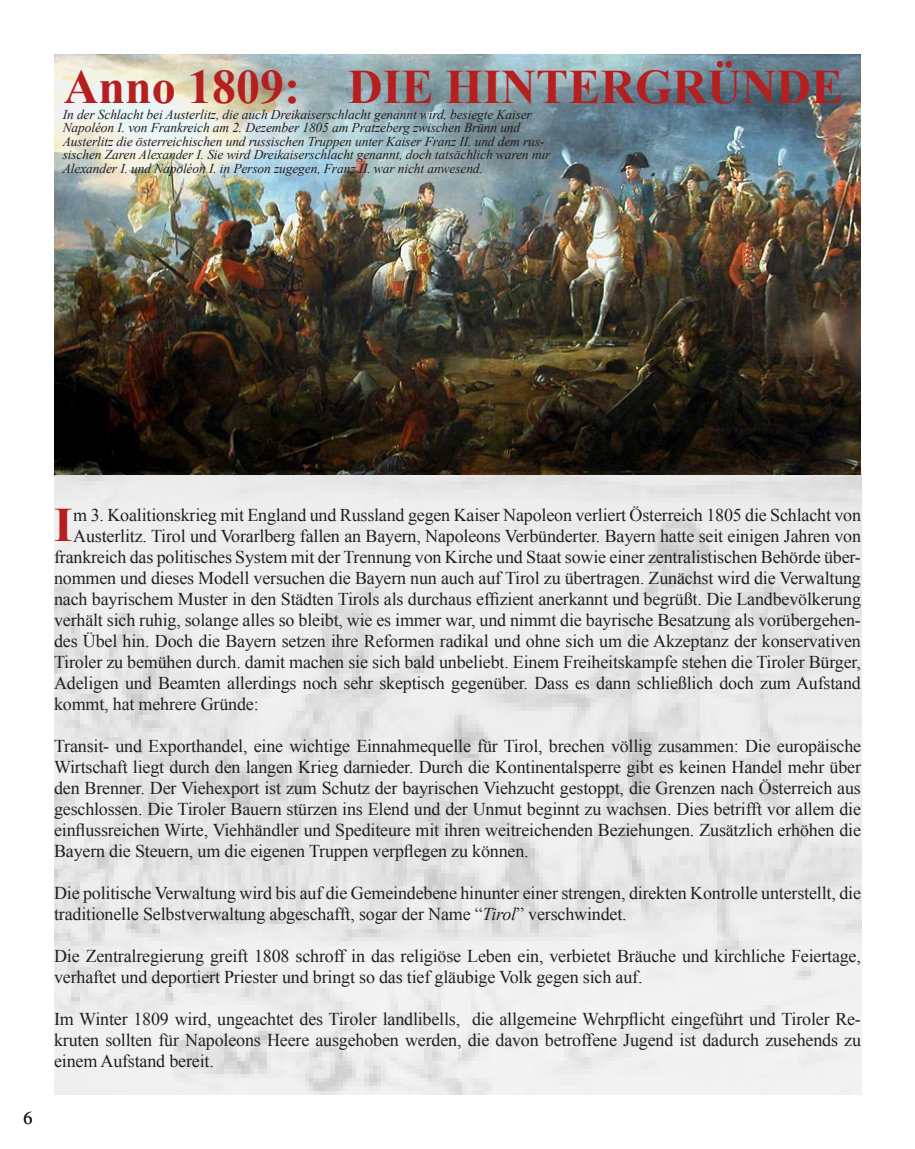
<style>
.page{position:relative;width:915px;height:1149px;background:#fff}
.page>*{position:absolute;margin:0;border:0;box-sizing:border-box;transform-origin:0 0}
.t1{font:700 48px "Times New Roman";color:#b51f20}
.t2{font:18px/21px "Times New Roman";letter-spacing:-.01em;color:#231f20;text-align:justify}
.t3{font:18px "Times";color:#231f20}
.t4{font:italic 13.5px/13.5px "Times New Roman";letter-spacing:-.01em;color:#231f20}
.s1{font-style:italic}
</style>
<div class="page">
<img style="left:54px;top:54px;width:807px;height:1040px">
<p class="t1" style="left:64px;top:54px;width:780px">Anno 1809: DIE HINTERGRÜNDE</p>
<p class="t4" style="left:63px;top:107px;width:489px">In der Schlacht bei Austerlitz, die auch Dreikaiserschlacht genannt wird, besiegte Kaiser Napoléon I. von Frankreich am 2. Dezember 1805 am Pratzeberg zwischen Brünn und Austerlitz die österreichischen und russischen Truppen unter Kaiser Franz II. und dem rus&shy;sischen Zaren Alexander I. Sie wird Dreikaiserschlacht genannt, doch tatsächlich waren nur Alexander I. und Napoléon I. in Person zugegen, Franz II. war nicht anwesend.</p>
<p class="t3" style="left:23px;top:1107px;width:10px">6</p>
<p class="t2" style="left:73px;top:504px;width:789px">m 3. Koalitionskrieg mit England und Russland gegen Kaiser Napoleon verliert Österreich 1805 die Schlacht von</p>
<p class="t2" style="left:73px;top:525px;width:789px">Austerlitz. Tirol und Vorarlberg fallen an Bayern, Napoleons Verbünderter. Bayern hatte seit einigen Jahren von</p>
<p class="t2" style="left:54px;top:546px;width:808px">frankreich das politisches System mit der Trennung von Kirche und Staat sowie einer zentralistischen Behörde über-</p>
<p class="t2" style="left:54px;top:567px;width:808px">nommen und dieses Modell versuchen die Bayern nun auch auf Tirol zu übertragen. Zunächst wird die Verwaltung</p>
<p class="t2" style="left:54px;top:588px;width:808px">nach bayrischem Muster in den Städten Tirols als durchaus effizient anerkannt und begrüßt. Die Landbevölkerung</p>
<p class="t2" style="left:54px;top:609px;width:808px">verhält sich ruhig, solange alles so bleibt, wie es immer war, und nimmt die bayrische Besatzung als vorübergehen-</p>
<p class="t2" style="left:54px;top:630px;width:808px">des Übel hin. Doch die Bayern setzen ihre Reformen radikal und ohne sich um die Akzeptanz der konservativen</p>
<p class="t2" style="left:54px;top:651px;width:808px">Tiroler zu bemühen durch. damit machen sie sich bald unbeliebt. Einem Freiheitskampfe stehen die Tiroler Bürger,</p>
<p class="t2" style="left:54px;top:672px;width:808px">Adeligen und Beamten allerdings noch sehr skeptisch gegenüber. Dass es dann schließlich doch zum Aufstand</p>
<p class="t2" style="left:54px;top:693px;width:206px">kommt, hat mehrere Gründe:</p>
<p class="t2" style="left:54px;top:735px;width:808px">Transit- und Exporthandel, eine wichtige Einnahmequelle für Tirol, brechen völlig zusammen: Die europäische Wirtschaft liegt durch den langen Krieg darnieder. Durch die Kontinentalsperre gibt es keinen Handel mehr über den Brenner. Der Viehexport ist zum Schutz der bayrischen Viehzucht gestoppt, die Grenzen nach Österreich aus geschlossen. Die Tiroler Bauern stürzen ins Elend und der Unmut beginnt zu wachsen. Dies betrifft vor allem die einflussreichen Wirte, Viehhändler und Spediteure mit ihren weitreichenden Beziehungen. Zusätzlich erhöhen die Bayern die Steuern, um die eigenen Truppen verpflegen zu können.</p>
<p class="t2" style="left:54px;top:882px;width:808px">Die politische Verwaltung wird bis auf die Gemeindebene hinunter einer strengen, direkten Kontrolle unterstellt, die traditionelle Selbstverwaltung abgeschafft, sogar der Name “<span class="s1">Tirol</span>” verschwindet.</p>
<p class="t2" style="left:54px;top:945px;width:808px">Die Zentralregierung greift 1808 schroff in das religiöse Leben ein, verbietet Bräuche und kirchliche Feiertage, verhaftet und deportiert Priester und bringt so das tief gläubige Volk gegen sich auf.</p>
<p class="t2" style="left:54px;top:1008px;width:808px">Im Winter 1809 wird, ungeachtet des Tiroler landlibells, die allgemeine Wehrpflicht eingeführt und Tiroler Re&shy;kruten sollten für Napoleons Heere ausgehoben werden, die davon betroffene Jugend ist dadurch zusehends zu einem Aufstand bereit.</p>
<p class="t1" style="left:54px;top:491px;width:20px">I</p>
</div>
